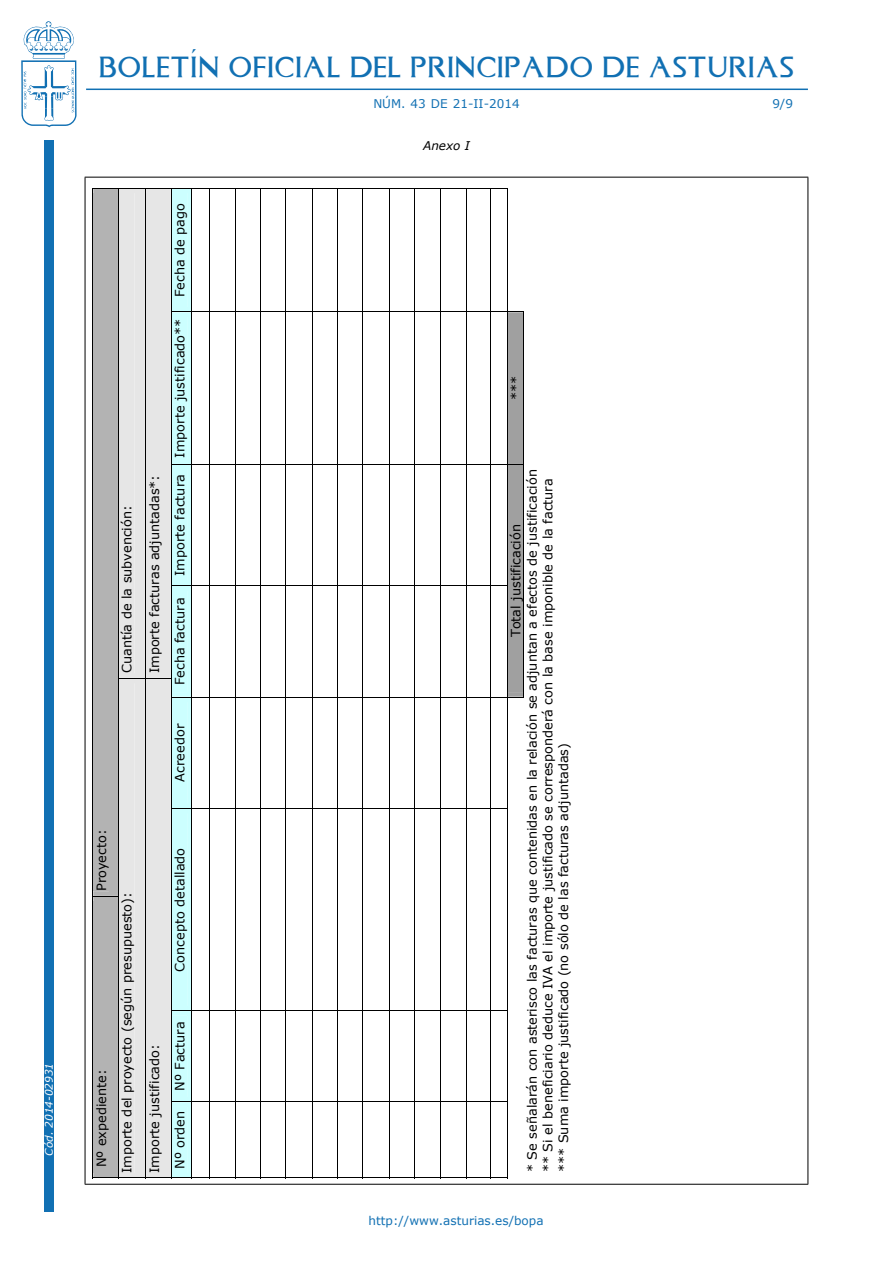
<style>
.page{position:relative;width:893px;height:1263px;background:#fff}
.page>*{position:absolute;margin:0;border:0;box-sizing:border-box;transform-origin:0 0}
.t1{font:24px "Asturica";letter-spacing:.05em;color:#1170b3}
.t2{font:12.9px/15.6px "Verdana";color:#000}
.t3{font:12.9px "Verdana";letter-spacing:.02em;color:#000}
.t4{font:12px "Verdana";color:#1170b3}
.Anexo{font:italic 12px "Verdana";color:#000}
.t5{font:italic 10.5px "Verdana";color:#fff}
</style>
<div class="page">
<div style="left:44px;top:140px;width:10px;height:1072px;background:#1170b3"></div>
<svg style="left:21px;top:21px;width:56px;height:106px"></svg>
<hr style="left:86px;top:89px;width:722px;height:1px;background:#1170b3">
<hr style="left:85px;top:177px;width:723px;height:1px;background:#000">
<hr style="left:85px;top:1184px;width:723px;height:1px;background:#000">
<hr style="left:85px;top:178px;width:1px;height:1006px;background:#000">
<hr style="left:807px;top:178px;width:1px;height:1006px;background:#000">
<svg style="left:93px;top:188px;width:431px;height:990px"></svg>
<p class="t5" style="left:42px;top:1155px;width:94px;rotate:-90deg">Cód. 2014-02931</p>
<h1 class="t1" style="left:99px;top:49px;width:696px">BOLETÍN OFICIAL DEL PRINCIPADO DE ASTURIAS</h1>
<p class="t4" style="left:373px;top:96px;width:148px">núm. 43 de 21-ii-2014</p>
<p class="t4" style="left:772px;top:96px;width:22px">9/9</p>
<p class="t2" style="left:119px;top:673px;width:169px;rotate:-90deg">Cuantía de la subvención:</p>
<p class="t2" style="left:146px;top:673px;width:200px;rotate:-90deg">importe facturas adjuntadas*:</p>
<p class="t2" style="left:171px;top:297px;width:95px;rotate:-90deg">Fecha de pago</p>
<p class="t2" style="left:171px;top:458px;width:140px;rotate:-90deg">importe justificado**</p>
<p class="t2" style="left:171px;top:576px;width:103px;rotate:-90deg">importe factura</p>
<p class="t2" style="left:171px;top:685px;width:89px;rotate:-90deg">Fecha factura</p>
<p class="t2" style="left:171px;top:781px;width:59px;rotate:-90deg">acreedor</p>
<p class="t2" style="left:93px;top:891px;width:63px;rotate:-90deg">proyecto:</p>
<p class="t2" style="left:93px;top:1167px;width:99px;rotate:-90deg">nº expediente:</p>
<p class="t3" style="left:119px;top:1173px;width:282px;rotate:-90deg">importe del proyecto (según presupuesto):</p>
<p class="t2" style="left:171px;top:971px;width:125px;rotate:-90deg">Concepto detallado</p>
<p class="t2" style="left:146px;top:1173px;width:130px;rotate:-90deg">importe justificado:</p>
<p class="t2" style="left:171px;top:1091px;width:71px;rotate:-90deg">nº Factura</p>
<p class="t2" style="left:171px;top:1169px;width:60px;rotate:-90deg">nº orden</p>
<p class="Anexo" style="left:423px;top:137px;width:48px">Anexo I</p>
<p class="t2" style="left:507px;top:400px;width:26px;rotate:-90deg">***</p>
<p class="t2" style="left:524px;top:1172px;width:705px;rotate:-90deg">* se señalarán con asterisco las facturas que contenidas en la relación se adjuntan a efectos de justificación ** si el beneficiario deduce iVa el importe justificado se corresponderá con la base imponible de la factura *** suma importe justificado (no sólo de las facturas adjuntadas)</p>
<p class="t2" style="left:507px;top:637px;width:115px;rotate:-90deg">total justificación</p>
<p class="t4" style="left:369px;top:1213px;width:177px">http://www.asturias.es/bopa</p>
</div>
